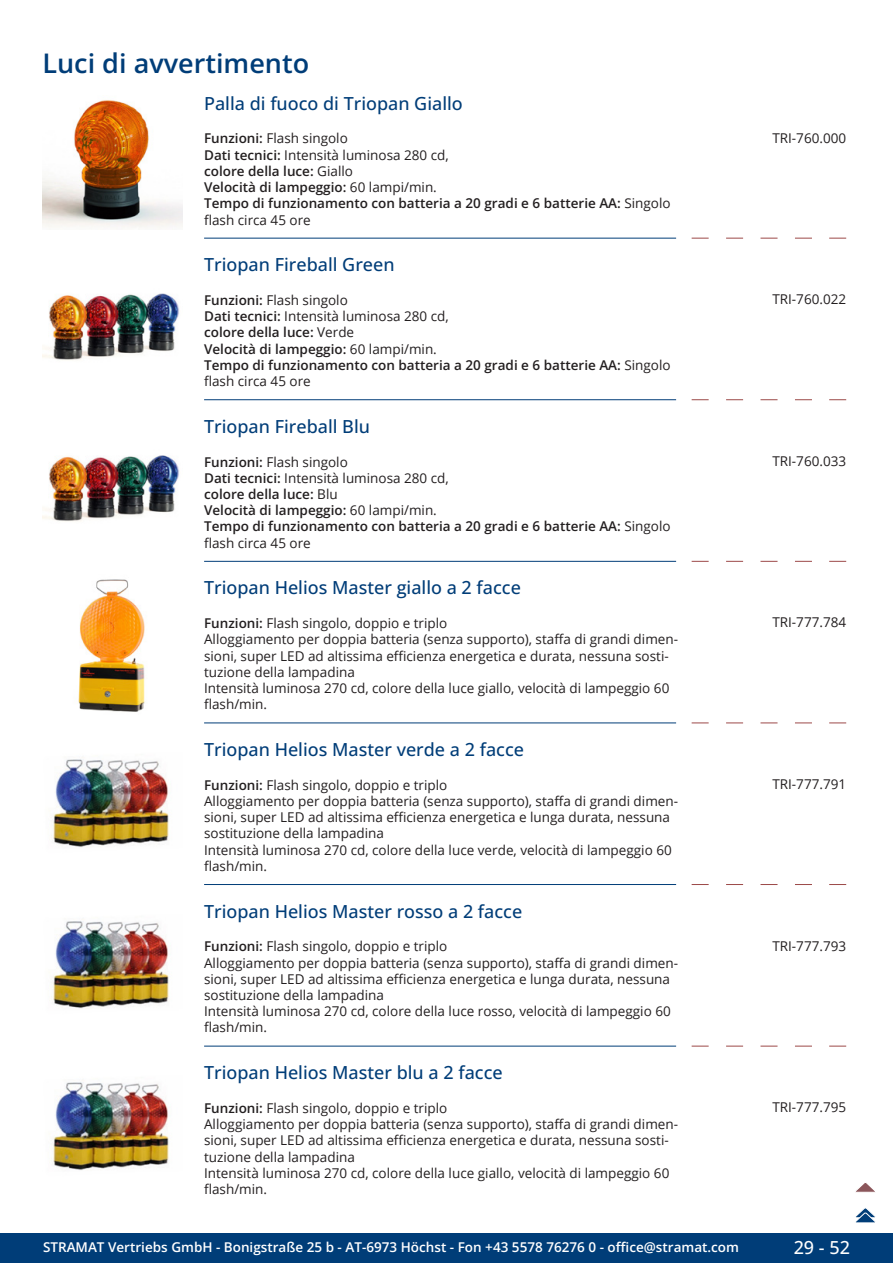
<style>
.page{position:relative;width:893px;height:1263px;background:#fff}
.page>*{position:absolute;margin:0;border:0;box-sizing:border-box;transform-origin:0 0}
.GruppeName{font:600 27px "Open Sans";color:#003d78}
.ArtikelName{font:500 18px "Open Sans";color:#003d78}
.t1{font:500 18px "Open Sans";color:#fff}
.Beschreibung{font:13.5px/16.2px "Open Sans";color:#231f20}
.Beschreibung-2{font:600 13.5px/16.2px "Open Sans";color:#231f20}
.t2{font:600 13.5px "Open Sans";color:#fff}
.ArtikelNummer{font:13.5px "Open Sans";color:#231f20}
.s1{font-weight:400}
.s2{font-weight:600}
</style>
<div class="page">
<div style="left:0;top:1233px;width:893px;height:30px;background:#003d78"></div>
<img style="left:43px;top:100px;width:140px;height:128px">
<img style="left:43px;top:293px;width:136px;height:67px">
<svg style="left:692px;top:238px;width:17px;height:1px"></svg>
<svg style="left:726px;top:238px;width:17px;height:1px"></svg>
<svg style="left:760px;top:238px;width:17px;height:1px"></svg>
<svg style="left:795px;top:238px;width:17px;height:1px"></svg>
<svg style="left:829px;top:238px;width:17px;height:1px"></svg>
<hr style="left:204px;top:238px;width:472px;height:1px;background:#003d78">
<img style="left:43px;top:455px;width:136px;height:67px">
<svg style="left:692px;top:399px;width:17px;height:1px"></svg>
<svg style="left:726px;top:399px;width:17px;height:1px"></svg>
<svg style="left:760px;top:399px;width:17px;height:1px"></svg>
<svg style="left:795px;top:399px;width:17px;height:1px"></svg>
<svg style="left:829px;top:399px;width:17px;height:1px"></svg>
<hr style="left:204px;top:399px;width:472px;height:1px;background:#003d78">
<img style="left:78px;top:579px;width:67px;height:133px">
<svg style="left:692px;top:561px;width:17px;height:1px"></svg>
<svg style="left:726px;top:561px;width:17px;height:1px"></svg>
<svg style="left:760px;top:561px;width:17px;height:1px"></svg>
<svg style="left:795px;top:561px;width:17px;height:1px"></svg>
<svg style="left:829px;top:561px;width:17px;height:1px"></svg>
<hr style="left:204px;top:561px;width:472px;height:1px;background:#003d78">
<img style="left:51px;top:759px;width:118px;height:88px">
<svg style="left:692px;top:723px;width:17px;height:1px"></svg>
<svg style="left:726px;top:723px;width:17px;height:1px"></svg>
<svg style="left:760px;top:723px;width:17px;height:1px"></svg>
<svg style="left:795px;top:723px;width:17px;height:1px"></svg>
<svg style="left:829px;top:723px;width:17px;height:1px"></svg>
<hr style="left:204px;top:723px;width:472px;height:1px;background:#003d78">
<img style="left:51px;top:921px;width:118px;height:88px">
<svg style="left:692px;top:884px;width:17px;height:1px"></svg>
<svg style="left:726px;top:884px;width:17px;height:1px"></svg>
<svg style="left:760px;top:884px;width:17px;height:1px"></svg>
<svg style="left:795px;top:884px;width:17px;height:1px"></svg>
<svg style="left:829px;top:884px;width:17px;height:1px"></svg>
<hr style="left:204px;top:884px;width:472px;height:1px;background:#003d78">
<img style="left:51px;top:1082px;width:118px;height:88px">
<svg style="left:692px;top:1046px;width:17px;height:1px"></svg>
<svg style="left:726px;top:1046px;width:17px;height:1px"></svg>
<svg style="left:760px;top:1046px;width:17px;height:1px"></svg>
<svg style="left:795px;top:1046px;width:17px;height:1px"></svg>
<svg style="left:829px;top:1046px;width:17px;height:1px"></svg>
<hr style="left:204px;top:1046px;width:472px;height:1px;background:#003d78">
<svg style="left:856px;top:1183px;width:19px;height:9px"></svg>
<svg style="left:855px;top:1208px;width:21px;height:15px"></svg>
<p class="GruppeName" style="left:43px;top:44px;width:268px">Luci di avvertimento</p>
<p class="ArtikelName" style="left:204px;top:91px;width:260px">Palla di fuoco di Triopan Giallo</p>
<p class="Beschreibung-2" style="left:204px;top:130px;width:468px">Funzioni: <span class="s1">Flash singolo<br></span>Dati tecnici: <span class="s1">Intensità luminosa 280 cd,<br></span>colore della luce: <span class="s1">Giallo<br></span>Velocità di lampeggio: <span class="s1">60 lampi/min.<br></span>Tempo di funzionamento con batteria a 20 gradi e 6 batterie AA: <span class="s1">Singolo flash circa 45 ore</span></p>
<p class="ArtikelNummer" style="left:772px;top:128px;width:75px">TRI-760.000</p>
<p class="ArtikelName" style="left:204px;top:252px;width:192px">Triopan Fireball Green</p>
<p class="Beschreibung-2" style="left:204px;top:292px;width:468px">Funzioni: <span class="s1">Flash singolo<br></span>Dati tecnici: <span class="s1">Intensità luminosa 280 cd,<br></span>colore della luce: <span class="s1">Verde<br></span>Velocità di lampeggio: <span class="s1">60 lampi/min.<br></span>Tempo di funzionamento con batteria a 20 gradi e 6 batterie AA: <span class="s1">Singolo flash circa 45 ore</span></p>
<p class="ArtikelNummer" style="left:772px;top:290px;width:75px">TRI-760.022</p>
<p class="ArtikelName" style="left:204px;top:414px;width:167px">Triopan Fireball Blu</p>
<p class="Beschreibung-2" style="left:204px;top:453px;width:468px">Funzioni: <span class="s1">Flash singolo<br></span>Dati tecnici: <span class="s1">Intensità luminosa 280 cd,<br></span>colore della luce: <span class="s1">Blu<br></span>Velocità di lampeggio: <span class="s1">60 lampi/min.<br></span>Tempo di funzionamento con batteria a 20 gradi e 6 batterie AA: <span class="s1">Singolo flash circa 45 ore</span></p>
<p class="ArtikelNummer" style="left:772px;top:452px;width:75px">TRI-760.033</p>
<p class="ArtikelName" style="left:204px;top:575px;width:318px">Triopan Helios Master giallo a 2 facce</p>
<p class="Beschreibung" style="left:204px;top:615px;width:474px"><span class="s2">Funzioni:</span> Flash singolo, doppio e triplo<br>Alloggiamento per doppia batteria (senza supporto), staffa di grandi dimen&shy;sioni, super LED ad altissima efficienza energetica e durata, nessuna sosti&shy;tuzione della lampadina<br>Intensità luminosa 270 cd, colore della luce giallo, velocità di lampeggio 60 flash/min.</p>
<p class="ArtikelNummer" style="left:772px;top:613px;width:75px">TRI-777.784</p>
<p class="ArtikelName" style="left:204px;top:737px;width:321px">Triopan Helios Master verde a 2 facce</p>
<p class="Beschreibung" style="left:204px;top:776px;width:474px"><span class="s2">Funzioni:</span> Flash singolo, doppio e triplo<br>Alloggiamento per doppia batteria (senza supporto), staffa di grandi dimen&shy;sioni, super LED ad altissima efficienza energetica e lunga durata, nessuna sostituzione della lampadina<br>Intensità luminosa 270 cd, colore della luce verde, velocità di lampeggio 60 flash/min.</p>
<p class="ArtikelNummer" style="left:772px;top:775px;width:75px">TRI-777.791</p>
<p class="ArtikelName" style="left:204px;top:899px;width:320px">Triopan Helios Master rosso a 2 facce</p>
<p class="Beschreibung" style="left:204px;top:938px;width:474px"><span class="s2">Funzioni:</span> Flash singolo, doppio e triplo<br>Alloggiamento per doppia batteria (senza supporto), staffa di grandi dimen&shy;sioni, super LED ad altissima efficienza energetica e lunga durata, nessuna sostituzione della lampadina<br>Intensità luminosa 270 cd, colore della luce rosso, velocità di lampeggio 60 flash/min.</p>
<p class="ArtikelNummer" style="left:772px;top:936px;width:75px">TRI-777.793</p>
<p class="ArtikelName" style="left:204px;top:1060px;width:300px">Triopan Helios Master blu a 2 facce</p>
<p class="Beschreibung" style="left:204px;top:1100px;width:474px"><span class="s2">Funzioni:</span> Flash singolo, doppio e triplo<br>Alloggiamento per doppia batteria (senza supporto), staffa di grandi dimen&shy;sioni, super LED ad altissima efficienza energetica e durata, nessuna sosti&shy;tuzione della lampadina<br>Intensità luminosa 270 cd, colore della luce giallo, velocità di lampeggio 60 flash/min.</p>
<p class="ArtikelNummer" style="left:772px;top:1098px;width:75px">TRI-777.795</p>
<p class="t2" style="left:43px;top:1238px;width:698px">STRAMAT Vertriebs GmbH - Bonigstraße 25 b - AT-6973 Höchst - Fon +43 5578 76276 0 - office@stramat.com</p>
<h2 class="t1" style="left:794px;top:1234px;width:58px">29 - 52</h2>
</div>
